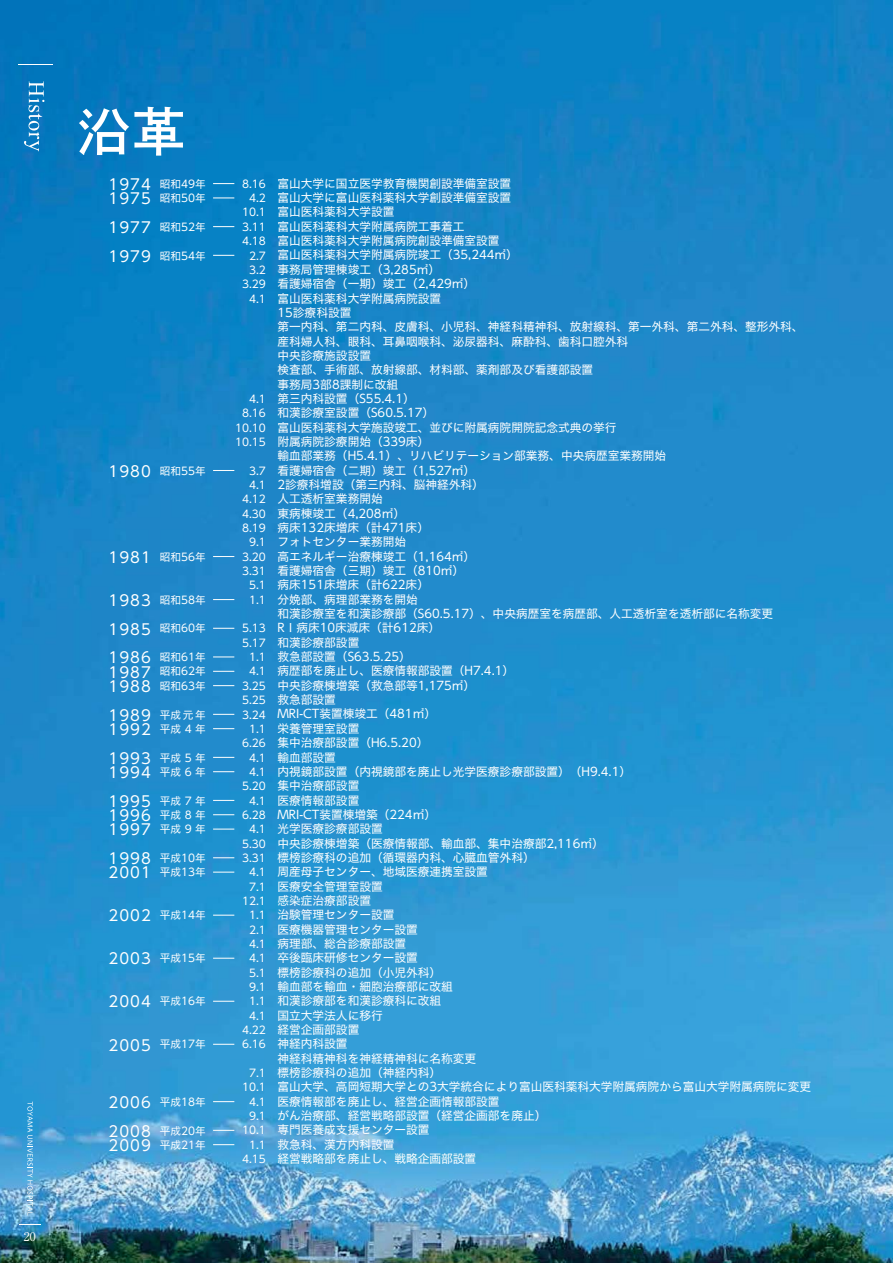
<style>
.page{position:relative;width:893px;height:1263px;background:#fff}
.page>*{position:absolute;margin:0;border:0;box-sizing:border-box;transform-origin:0 0}
.t1{font:14.85px/14.4px "UD Shin Go Pro Regular 90 msp RKSJ H";letter-spacing:.07em;color:#fff}
.t2{font:12px "Ryumin Pro Regular 90 msp RKSJ H";color:#fff}
.t3{font:11.7px/14.4px "Hira Kaku Std W4 90 msp RKSJ H";color:#fff}
.t4{font:11.7px "UD Shin Go Pro Regular 90 msp RKSJ H";color:#fff}
.t5{font:10.65px/14.4px "UD Shin Go Pro Regular 90 msp RKSJ H";color:#fff;text-align:right}
.t6{font:10.65px/14.4px "Hira Kaku Std W4 90 msp RKSJ H";color:#fff}
.s1{font-family:"UD Shin Go Pro Regular 90 msp RKSJ H"}
.s2{font-family:"Hira Kaku Std W4 90 msp RKSJ H"}
</style>
<div class="page">
<img style="left:0;top:0;width:893px;height:1263px">
<svg style="left:79px;top:107px;width:104px;height:49px"></svg>
<hr style="left:19px;top:64px;width:34px;height:1px;background:#fff">
<svg style="left:24px;top:81px;width:20px;height:70px"></svg>
<svg style="left:213px;top:183px;width:21px;height:1px"></svg>
<svg style="left:213px;top:198px;width:21px;height:1px"></svg>
<svg style="left:213px;top:226px;width:21px;height:1px"></svg>
<svg style="left:213px;top:255px;width:21px;height:1px"></svg>
<svg style="left:213px;top:470px;width:21px;height:1px"></svg>
<svg style="left:213px;top:556px;width:21px;height:1px"></svg>
<svg style="left:213px;top:599px;width:21px;height:1px"></svg>
<svg style="left:213px;top:628px;width:21px;height:1px"></svg>
<svg style="left:213px;top:657px;width:21px;height:1px"></svg>
<svg style="left:213px;top:671px;width:21px;height:1px"></svg>
<svg style="left:213px;top:685px;width:21px;height:1px"></svg>
<svg style="left:213px;top:714px;width:21px;height:1px"></svg>
<svg style="left:213px;top:728px;width:21px;height:1px"></svg>
<svg style="left:213px;top:757px;width:21px;height:1px"></svg>
<svg style="left:213px;top:771px;width:21px;height:1px"></svg>
<svg style="left:213px;top:800px;width:21px;height:1px"></svg>
<svg style="left:213px;top:814px;width:21px;height:1px"></svg>
<svg style="left:213px;top:829px;width:21px;height:1px"></svg>
<svg style="left:213px;top:857px;width:21px;height:1px"></svg>
<svg style="left:213px;top:872px;width:21px;height:1px"></svg>
<svg style="left:213px;top:915px;width:21px;height:1px"></svg>
<svg style="left:213px;top:958px;width:21px;height:1px"></svg>
<svg style="left:213px;top:1001px;width:21px;height:1px"></svg>
<svg style="left:213px;top:1044px;width:21px;height:1px"></svg>
<svg style="left:213px;top:1101px;width:21px;height:1px"></svg>
<svg style="left:213px;top:1130px;width:21px;height:1px"></svg>
<svg style="left:213px;top:1144px;width:21px;height:1px"></svg>
<svg style="left:19px;top:1224px;width:21px;height:1px"></svg>
<svg style="left:27px;top:1102px;width:6px;height:114px"></svg>
<p class="t2" style="left:24px;top:1231px;width:13px">20</p>
<p class="t1" style="left:108px;top:179px;width:44px">1974<br>1975</p>
<p class="t1" style="left:108px;top:215px;width:44px;line-height:28.7px">1977<br>1979</p>
<p class="t6" style="left:160px;top:178px;width:47px">昭和<span class="s1">49</span>年昭和<span class="s1">50</span>年</p>
<p class="t6" style="left:160px;top:221px;width:47px">昭和<span class="s1">52</span>年</p>
<p class="t6" style="left:160px;top:250px;width:47px">昭和<span class="s1">54</span>年</p>
<p class="t1" style="left:108px;top:466px;width:44px">1980</p>
<p class="t6" style="left:160px;top:465px;width:47px">昭和<span class="s1">55</span>年</p>
<p class="t1" style="left:108px;top:552px;width:44px">1981</p>
<p class="t1" style="left:108px;top:588px;width:44px;line-height:28.7px;text-align:justify">1983<br>1985<br>1986</p>
<p class="t1" style="left:108px;top:667px;width:44px">1987<br>1988</p>
<p class="t1" style="left:108px;top:710px;width:44px">1989<br>1992</p>
<p class="t1" style="left:108px;top:753px;width:44px">1993<br>1994</p>
<p class="t1" style="left:108px;top:796px;width:44px;text-align:justify">1995<br>1996<br>1997</p>
<p class="t1" style="left:108px;top:853px;width:44px">1998<br>2001</p>
<p class="t1" style="left:108px;top:911px;width:44px">2002</p>
<p class="t1" style="left:108px;top:954px;width:44px">2003</p>
<p class="t1" style="left:108px;top:997px;width:44px">2004</p>
<p class="t1" style="left:108px;top:1040px;width:44px">2005</p>
<p class="t6" style="left:160px;top:551px;width:47px">昭和<span class="s1">56</span>年</p>
<p class="t6" style="left:160px;top:594px;width:47px">昭和<span class="s1">58</span>年</p>
<p class="t6" style="left:160px;top:623px;width:47px">昭和<span class="s1">60</span>年</p>
<p class="t6" style="left:160px;top:651px;width:47px;text-align:justify">昭和<span class="s1">61</span>年昭和<span class="s1">62</span>年昭和<span class="s1">63</span>年</p>
<p class="t6" style="left:160px;top:709px;width:48px">平成元年平成<span class="s1">4</span>年</p>
<p class="t6" style="left:160px;top:752px;width:47px">平成 <span class="s1">5</span> 年平成 <span class="s1">6</span> 年</p>
<p class="t6" style="left:160px;top:795px;width:47px;text-align:justify">平成 <span class="s1">7</span> 年平成 <span class="s1">8</span> 年平成 <span class="s1">9</span> 年</p>
<p class="t6" style="left:160px;top:852px;width:47px">平成<span class="s1">10</span>年平成<span class="s1">13</span>年</p>
<p class="t6" style="left:160px;top:910px;width:47px">平成<span class="s1">14</span>年</p>
<p class="t6" style="left:160px;top:953px;width:47px">平成<span class="s1">15</span>年</p>
<p class="t6" style="left:160px;top:996px;width:47px">平成<span class="s1">16</span>年</p>
<p class="t6" style="left:160px;top:1039px;width:47px">平成<span class="s1">17</span>年</p>
<p class="t1" style="left:108px;top:1090px;width:44px;line-height:28.7px">2006<br>2008</p>
<p class="t1" style="left:108px;top:1140px;width:44px">2009</p>
<p class="t6" style="left:160px;top:1096px;width:47px">平成<span class="s1">18</span>年</p>
<p class="t6" style="left:160px;top:1125px;width:47px">平成<span class="s1">20</span>年平成<span class="s1">21</span>年</p>
<p class="t5" style="left:242px;top:178px;width:25px">8.16<br>4.2<br>10.1<br>3.11<br>4.18<br>2.7<br>3.2<br>3.29<br>4.1</p>
<p class="t5" style="left:235px;top:393px;width:32px">4.1<br>8.16<br>10.10<br>10.15</p>
<p class="t5" style="left:242px;top:465px;width:25px">3.7<br>4.1<br>4.12<br>4.30<br>8.19<br>9.1<br>3.20<br>3.31<br>5.1<br>1.1</p>
<p class="t5" style="left:242px;top:623px;width:25px">5.13<br>5.17<br>1.1<br>4.1<br>3.25<br>5.25<br>3.24<br>1.1<br>6.26<br>4.1<br>4.1<br>5.20<br>4.1<br>6.28<br>4.1<br>5.30<br>3.31<br>4.1<br>7.1<br>12.1<br>1.1<br>2.1<br>4.1<br>4.1<br>5.1<br>9.1<br>1.1<br>4.1<br>4.22<br>6.16</p>
<p class="t5" style="left:242px;top:1067px;width:25px">7.1<br>10.1<br>4.1<br>9.1<br>10.1<br>1.1<br>4.15</p>
<p class="t3" style="left:277px;top:178px;width:527px">富山大学に国立医学教育機関創設準備室設置<br>富山大学に富山医科薬科大学創設準備室設置<br>富山医科薬科大学設置<br>富山医科薬科大学附属病院工事着工<br>富山医科薬科大学附属病院創設準備室設置<br>富山医科薬科大学附属病院竣工（<span class="s1">35,244</span>㎡）<br>事務局管理棟竣工（<span class="s1">3,285</span>㎡）<br>看護婦宿舎（一期）竣工（<span class="s1">2,429</span>㎡）<br>富山医科薬科大学附属病院設置<br><span class="s1">15</span>診療科設置<br>第一内科、第二内科、皮膚科、小児科、神経科精神科、放射線科、第一外科、第二外科、整形外科、産科婦人科、眼科、耳鼻咽喉科、泌尿器科、麻酔科、歯科口腔外科<br>中央診療施設設置<br>検査部、手術部、放射線部、材料部、薬剤部及び看護部設置<br>事務局<span class="s1">3</span>部<span class="s1">8</span>課制に改組<br>第三内科設置（<span class="s1">S55.4.1</span>）<br>和漢診療室設置（<span class="s1">S60.5.17</span>）<br>富山医科薬科大学施設竣工、並びに附属病院開院記念式典の挙行<br>附属病院診療開始（<span class="s1">339</span>床）<br>輸血部業務（<span class="s1">H5.4.1</span>）、リハビリテーション部業務、中央病歴室業務開始<br>看護婦宿舎（二期）竣工（<span class="s1">1,527</span>㎡）<br><span class="s1">2</span>診療科増設（第三内科、脳神経外科）<br>人工透析室業務開始<br>東病棟竣工（<span class="s1">4,208</span>㎡）<br>病床<span class="s1">132</span>床増床（計<span class="s1">471</span>床）<br>フォトセンター業務開始<br>高エネルギー治療棟竣工（<span class="s1">1,164</span>㎡）<br>看護婦宿舎（三期）竣工（<span class="s1">810</span>㎡）<br>病床<span class="s1">151</span>床増床（計<span class="s1">622</span>床）<br>分娩部、病理部業務を開始<br>和漢診療室を和漢診療部（<span class="s1">S60.5.17</span>）、中央病歴室を病歴部、人工透析室を透析部に名称変更<br><span class="s1">R</span>Ⅰ病床<span class="s1">10</span>床減床（計<span class="s1">612</span>床）<br>和漢診療部設置</p>
<p class="t4" style="left:277px;top:652px;width:135px"><span class="s2">救急部設置（</span>S63.5.25<span class="s2">）</span></p>
<p class="t3" style="left:277px;top:665px;width:238px">病歴部を廃止し、医療情報部設置（<span class="s1">H7.4.1</span>）中央診療棟増築（救急部等<span class="s1">1,175</span>㎡）<br>救急部設置</p>
<p class="t4" style="left:277px;top:710px;width:160px">MRI-CT<span class="s2">装置棟竣工（</span>481<span class="s2">㎡）</span></p>
<p class="t3" style="left:277px;top:723px;width:355px">栄養管理室設置<br>集中治療部設置（<span class="s1">H6.5.20</span>）<br>輸血部設置<br>内視鏡部設置（内視鏡部を廃止し光学医療診療部設置）（<span class="s1">H9.4.1</span>）集中治療部設置<br>医療情報部設置</p>
<p class="t4" style="left:277px;top:810px;width:160px">MRI-CT<span class="s2">装置棟増築（</span>224<span class="s2">㎡）</span></p>
<p class="t3" style="left:277px;top:823px;width:535px">光学医療診療部設置<br>中央診療棟増築（医療情報部、輸血部、集中治療部<span class="s1">2,116</span>㎡）<br>標榜診療科の追加（循環器内科、心臓血管外科）<br>周産母子センター、地域医療連携室設置<br>医療安全管理室設置<br>感染症治療部設置<br>治験管理センター設置<br>医療機器管理センター設置<br>病理部、総合診療部設置<br>卒後臨床研修センター設置<br>標榜診療科の追加（小児外科）<br>輸血部を輸血・細胞治療部に改組<br>和漢診療部を和漢診療科に改組<br>国立大学法人に移行<br>経営企画部設置<br>神経内科設置<br>神経科精神科を神経精神科に名称変更<br>標榜診療科の追加（神経内科）<br>富山大学、高岡短期大学との<span class="s1">3</span>大学統合により富山医科薬科大学附属病院から富山大学附属病院に変更医療情報部を廃止し、経営企画情報部設置<br>がん治療部、経営戦略部設置（経営企画部を廃止）<br>専門医養成支援センター設置<br>救急科、漢方内科設置<br>経営戦略部を廃止し、戦略企画部設置</p>
</div>
